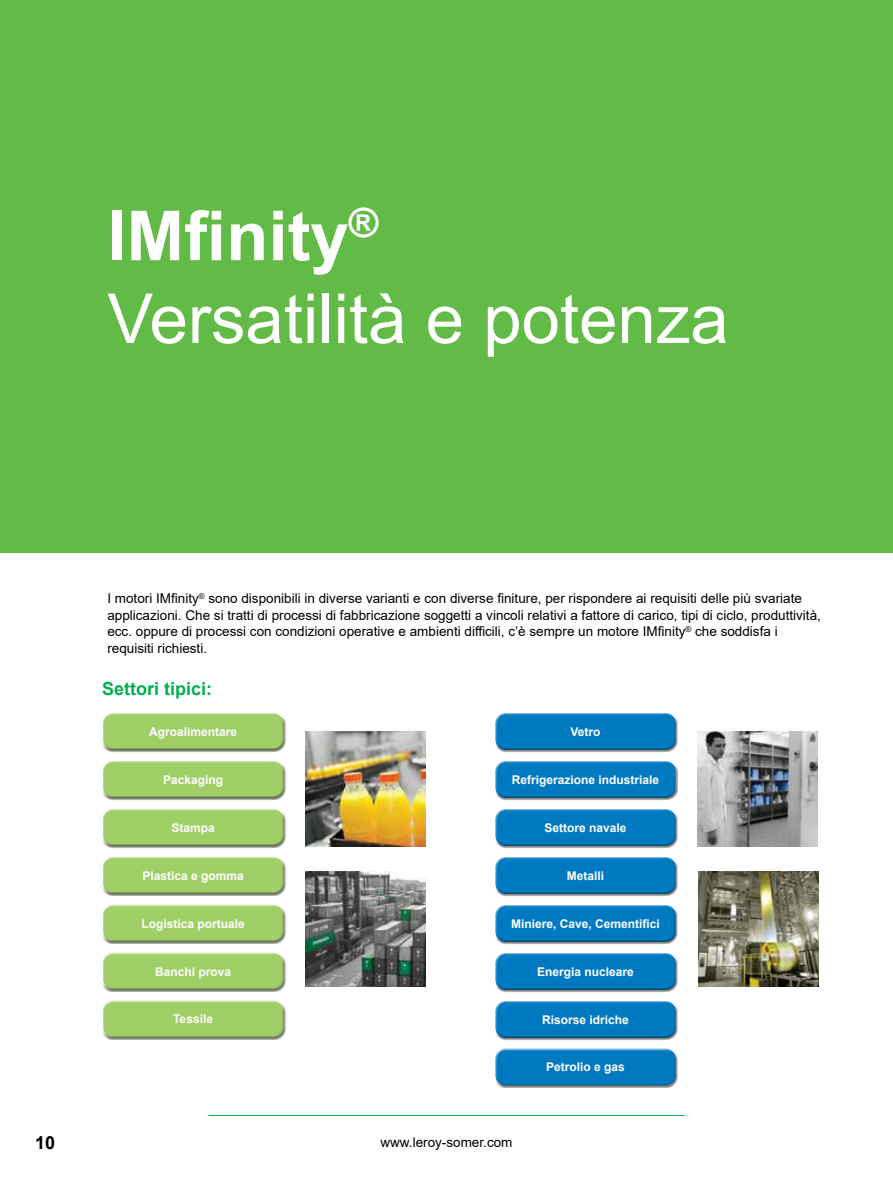
<style>
.page{position:relative;width:893px;height:1191px;background:#fff}
.page>*{position:absolute;margin:0;border:0;box-sizing:border-box;transform-origin:0 0}
.t1{font:69px/82.8px "Arial";color:#fff}
.t2{font:700 18px "Arial";color:#00af52}
.t3{font:700 18px "Arial";color:#000}
.t4{font:13.5px/16.5px "Arial";color:#000}
.t5{font:700 12px "Arial";color:#fff}
.s1{font-weight:700}
</style>
<div class="page">
<hr style="left:208px;top:1115px;width:477px;height:1px;background:#00af52">
<img style="left:306px;top:731px;width:119px;height:116px">
<img style="left:306px;top:871px;width:119px;height:115px">
<img style="left:698px;top:731px;width:119px;height:116px">
<img style="left:698px;top:871px;width:120px;height:115px">
<div style="left:0;top:0;width:893px;height:553px;background:#62bb46"></div>
<div style="left:101px;top:711px;width:184px;height:33px;background:#fff;opacity:.75"></div>
<div style="left:102px;top:716px;width:184px;height:36px;background:#000;opacity:.5"></div>
<div style="left:101px;top:759px;width:184px;height:33px;background:#fff;opacity:.75"></div>
<div style="left:102px;top:764px;width:184px;height:36px;background:#000;opacity:.5"></div>
<div style="left:101px;top:807px;width:184px;height:33px;background:#fff;opacity:.75"></div>
<div style="left:102px;top:812px;width:184px;height:36px;background:#000;opacity:.5"></div>
<div style="left:101px;top:855px;width:184px;height:33px;background:#fff;opacity:.75"></div>
<div style="left:102px;top:860px;width:184px;height:36px;background:#000;opacity:.5"></div>
<div style="left:101px;top:903px;width:184px;height:33px;background:#fff;opacity:.75"></div>
<div style="left:102px;top:907px;width:184px;height:37px;background:#000;opacity:.5"></div>
<div style="left:101px;top:951px;width:184px;height:33px;background:#fff;opacity:.75"></div>
<div style="left:102px;top:955px;width:184px;height:37px;background:#000;opacity:.5"></div>
<div style="left:101px;top:998px;width:184px;height:34px;background:#fff;opacity:.75"></div>
<div style="left:102px;top:1003px;width:184px;height:36px;background:#000;opacity:.5"></div>
<div style="left:493px;top:711px;width:184px;height:33px;background:#fff;opacity:.75"></div>
<div style="left:494px;top:716px;width:184px;height:36px;background:#000;opacity:.5"></div>
<div style="left:493px;top:759px;width:184px;height:33px;background:#fff;opacity:.75"></div>
<div style="left:494px;top:764px;width:184px;height:36px;background:#000;opacity:.5"></div>
<div style="left:493px;top:807px;width:184px;height:33px;background:#fff;opacity:.75"></div>
<div style="left:494px;top:812px;width:184px;height:36px;background:#000;opacity:.5"></div>
<div style="left:493px;top:855px;width:184px;height:33px;background:#fff;opacity:.75"></div>
<div style="left:494px;top:860px;width:184px;height:36px;background:#000;opacity:.5"></div>
<div style="left:493px;top:903px;width:184px;height:33px;background:#fff;opacity:.75"></div>
<div style="left:494px;top:908px;width:184px;height:36px;background:#000;opacity:.5"></div>
<div style="left:493px;top:951px;width:184px;height:33px;background:#fff;opacity:.75"></div>
<div style="left:494px;top:956px;width:184px;height:36px;background:#000;opacity:.5"></div>
<div style="left:493px;top:999px;width:184px;height:33px;background:#fff;opacity:.75"></div>
<div style="left:494px;top:1004px;width:184px;height:36px;background:#000;opacity:.5"></div>
<div style="left:493px;top:1046px;width:184px;height:34px;background:#fff;opacity:.75"></div>
<div style="left:494px;top:1051px;width:184px;height:36px;background:#000;opacity:.5"></div>
<h1 class="t1" style="left:107px;top:194px;width:623px"><span class="s1">IMfinity</span><sup>®<br></sup>Versatilità e potenza</h1>
<p class="t4" style="left:107px;top:590px;width:715px">I motori IMfinity<sup>®</sup> sono disponibili in diverse varianti e con diverse finiture, per rispondere ai requisiti delle più svariate applicazioni. Che si tratti di processi di fabbricazione soggetti a vincoli relativi a fattore di carico, tipi di ciclo, produttività, ecc. oppure di processi con condizioni operative e ambienti difficili, c’è sempre un motore IMfinity<sup>®</sup> che soddisfa i requisiti richiesti.</p>
<h2 class="t2" style="left:102px;top:675px;width:112px">Settori tipici:</h2>
<p class="t5" style="left:149px;top:723px;width:90px">Agroalimentare</p>
<p class="t5" style="left:163px;top:771px;width:62px">Packaging</p>
<p class="t5" style="left:171px;top:819px;width:45px">Stampa</p>
<p class="t5" style="left:142px;top:867px;width:103px">Plastica e gomma</p>
<p class="t5" style="left:141px;top:915px;width:105px">Logistica portuale</p>
<p class="t5" style="left:155px;top:962px;width:78px">Banchi prova</p>
<p class="t5" style="left:173px;top:1010px;width:41px">Tessile</p>
<p class="t5" style="left:570px;top:723px;width:32px">Vetro</p>
<p class="t5" style="left:512px;top:771px;width:149px">Refrigerazione industriale</p>
<p class="t5" style="left:544px;top:819px;width:84px">Settore navale</p>
<p class="t5" style="left:567px;top:867px;width:39px">Metalli</p>
<p class="t5" style="left:511px;top:915px;width:150px">Miniere, Cave, Cementifici</p>
<p class="t5" style="left:537px;top:963px;width:98px">Energia nucleare</p>
<p class="t5" style="left:542px;top:1011px;width:88px">Risorse idriche</p>
<p class="t5" style="left:546px;top:1058px;width:80px">Petrolio e gas</p>
<h2 class="t3" style="left:35px;top:1129px;width:22px">10</h2>
<p class="t4" style="left:380px;top:1134px;width:134px">www.leroy-somer.com</p>
</div>
